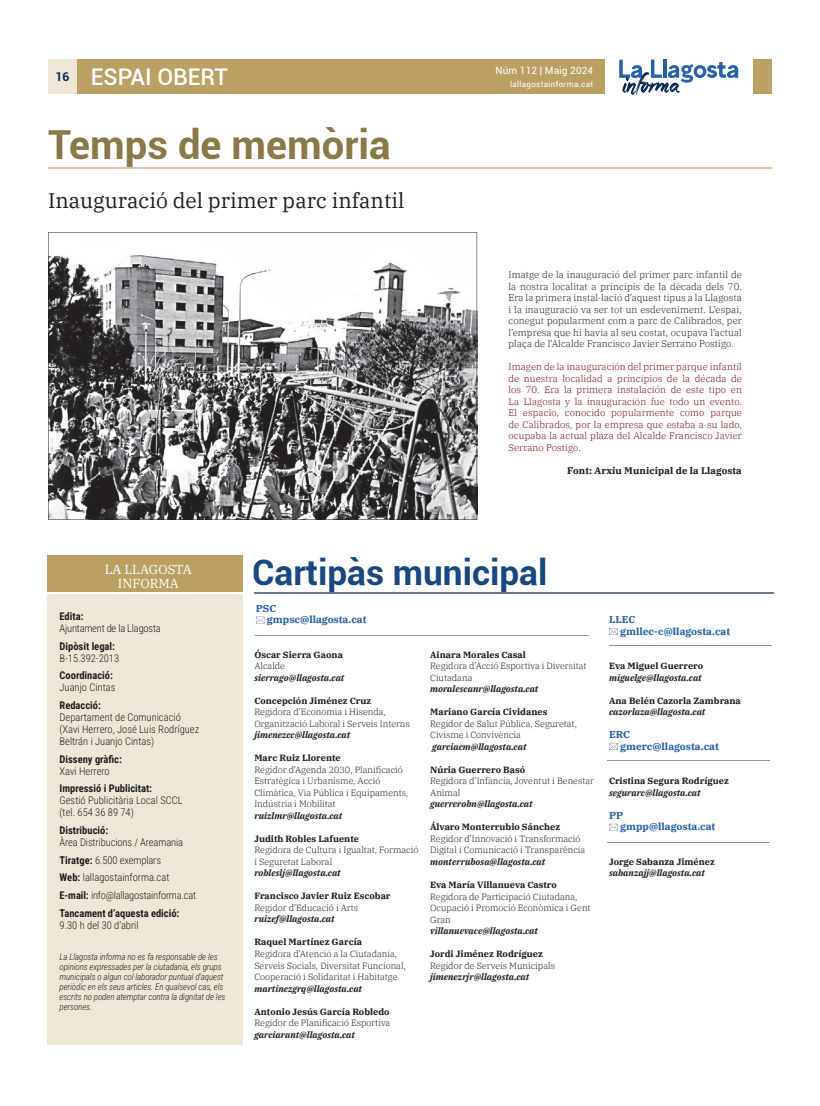
<style>
.page{position:relative;width:820px;height:1106px;background:#fff}
.page>*{position:absolute;margin:0;border:0;box-sizing:border-box;transform-origin:0 0}
.t1{font:700 40px "Roboto";color:#8a7947}
.t2{font:700 35px "Roboto";color:#19477f}
.t3{font:500 23px "Roboto";color:#fff}
.t4{font:21px "IBM Plex Serif";color:#231f20}
.t5{font:13px/14px "IBM Plex Serif";color:#fff;text-align:center}
.t6{font:300 10.5px/12px "Roboto Condensed";color:#231f20}
.t7{font:700 10.5px/12px "Roboto Condensed";color:#231f20}
.t8{font:300 10.5px/12px "Roboto Condensed";letter-spacing:-.02em;color:#231f20}
.t9{font:700 10px/11.5px "IBM Plex Serif";color:#2662a8}
.t10{font:10px "Roboto";letter-spacing:.01em;color:#fff}
.t11{font:300 9.5px/11.5px "IBM Plex Serif";letter-spacing:.01em;color:#231f20;text-align:justify}
.t12{font:300 9.5px/11.5px "IBM Plex Serif";letter-spacing:.01em;color:#7a0f1a;text-align:justify}
.t13{font:700 9.5px "IBM Plex Serif";letter-spacing:.01em;color:#231f20}
.t14{font:300 9px/11.5px "IBM Plex Serif";color:#231f20}
.t15{font:italic 300 9px/10px "Roboto Condensed";letter-spacing:-.01em;color:#231f20}
.t16{font:700 9px/11.5px "IBM Plex Serif";color:#231f20}
.t17{font:italic 700 9px/11.5px "IBM Plex Serif";color:#231f20}
.t18{font:8px "Roboto";letter-spacing:.04em;color:#fff}
.s1{font-weight:700}
.s2{font-weight:300}
.s3{font-style:normal}
.s4{font-weight:300;font-style:normal}
.s5{font-weight:700;font-style:italic}
.s6{font-style:italic}
</style>
<div class="page">
<svg style="left:256px;top:617px;width:8px;height:6px"></svg>
<div style="left:48px;top:593px;width:195px;height:451px;background:#eee7d6"></div>
<div style="left:48px;top:555px;width:195px;height:37px;background:#baa062"></div>
<hr style="left:254px;top:592px;width:519px;height:1px;background:#6a789c">
<svg style="left:609px;top:628px;width:8px;height:7px"></svg>
<svg style="left:609px;top:743px;width:8px;height:7px"></svg>
<svg style="left:609px;top:824px;width:8px;height:6px"></svg>
<hr style="left:255px;top:634px;width:333px;height:1px;background:#8c97b5">
<hr style="left:608px;top:645px;width:163px;height:1px;background:#8c97b5">
<hr style="left:606px;top:760px;width:163px;height:1px;background:#8c97b5">
<hr style="left:606px;top:842px;width:163px;height:1px;background:#8c97b5">
<div style="left:752px;top:60px;width:19px;height:34px;background:#baa062"></div>
<div style="left:77px;top:60px;width:527px;height:34px;background:#baa062"></div>
<div style="left:48px;top:60px;width:29px;height:34px;background:#eee7d6"></div>
<svg style="left:619px;top:60px;width:119px;height:36px"></svg>
<hr style="left:48px;top:167px;width:723px;height:1px;background:#d8c8a6">
<svg style="left:48px;top:232px;width:429px;height:288px"></svg>
<p class="t3" style="left:55px;top:61px;width:174px"><sup>16</sup> ESPAI OBERT</p>
<p class="t10" style="left:495px;top:63px;width:99px">Núm 112 | Maig 2024</p>
<p class="t18" style="left:510px;top:78px;width:84px">lallagostainforma.cat</p>
<p class="t1" style="left:48px;top:117px;width:344px">Temps de memòria</p>
<p class="t4" style="left:48px;top:184px;width:357px">Inauguració del primer parc infantil</p>
<p class="t11" style="left:508px;top:268px;width:235px">Imatge de la inauguració del primer parc infantil de la nostra localitat a principis de la dècada dels 70.<br>Era la primera instal·lació d’aquest tipus a la Llagosta i la inauguració va ser tot un esdeveniment. L’espai, conegut popularment com a parc de Calibrados, per l’empresa que hi havia al seu costat, ocupava l’actual plaça de l’Alcalde Francisco Javier Serrano Postigo.</p>
<p class="t12" style="left:508px;top:360px;width:235px">Imagen de la inauguración del primer parque infantil de nuestra localidad a principios de la década de los 70. Era la primera instalación de este tipo en La Llagosta y la inauguración fue todo un evento.<br>El espacio, conocido popularmente como parque de Calibrados, por la empresa que estaba a su lado, ocupaba la actual plaza del Alcalde Francisco Javier Serrano Postigo.</p>
<p class="t13" style="left:567px;top:463px;width:176px">Font: Arxiu Municipal de la Llagosta</p>
<p class="t5" style="left:105px;top:561px;width:89px">LA LLAGOSTA<br>INFORMA</p>
<p class="t2" style="left:252px;top:547px;width:296px">Cartipàs municipal</p>
<p class="t8" style="left:60px;top:610px;width:103px"><span class="s1">Edita:<br></span>Ajuntament de la Llagosta</p>
<p class="t7" style="left:60px;top:639px;width:61px">Dipòsit legal:<br><span class="s2">B-15.392-2013</span></p>
<p class="t7" style="left:60px;top:669px;width:57px">Coordinació:<br><span class="s2">Juanjo Cintas</span></p>
<p class="t6" style="left:60px;top:699px;width:141px"><span class="s1">Redacció:<br></span>Departament de Comunicació (Xavi Herrero, José Luis Rodríguez<br>Beltrán i Juanjo Cintas)</p>
<p class="t7" style="left:60px;top:752px;width:64px">Disseny gràfic:<br><span class="s2">Xavi Herrero</span></p>
<p class="t6" style="left:60px;top:782px;width:124px"><span class="s1">Impressió i Publicitat:<br></span>Gestió Publicitària Local SCCL (tel. 654 36 89 74)</p>
<p class="t6" style="left:60px;top:824px;width:125px"><span class="s1">Distribució:<br></span>Àrea Distribucions / Areamania</p>
<p class="t6" style="left:60px;top:850px;width:138px;line-height:17.7px"><span class="s1">Tiratge:</span> 6.500 exemplars<br><span class="s1">Web:</span> lallagostainforma.cat<br><span class="s1">E-mail:</span> info@lallagostainforma.cat<br><span class="s1">Tancament d’aquesta edició:</span></p>
<p class="t6" style="left:60px;top:918px;width:81px">9.30 h del 30 d’abril</p>
<p class="t15" style="left:60px;top:951px;width:167px">La Llagosta informa no es fa responsable de les opinions expressades per la ciutadania, els grups municipals o algun col·laborador puntual d’aquest periòdic en els seus articles. En qualsevol cas, els escrits no poden atemptar contra la dignitat de les persones.</p>
<p class="t9" style="left:267px;top:601px;width:101px;text-indent:-11px">PSC gmpsc@llagosta.cat</p>
<p class="t17" style="left:254px;top:648px;width:91px"><span class="s3">Óscar Sierra Gaona<br></span><span class="s4">Alcalde </span>sierrago@llagosta.cat</p>
<p class="t14" style="left:254px;top:694px;width:157px"><span class="s1">Concepción Jiménez Cruz<br></span>Regidora d’Economia i Hisenda,<br>Organització Laboral i Serveis Interns <span class="s5">jimenezcc@llagosta.cat</span></p>
<p class="t14" style="left:254px;top:751px;width:155px"><span class="s1">Marc Ruiz Llorente<br></span>Regidor d’Agenda 2030, Planificació<br>Estratègica i Urbanisme, Acció<br>Climàtica, Via Pública i Equipaments,<br>Indústria i Mobilitat <span class="s5">ruizlmr@llagosta.cat</span></p>
<p class="t14" style="left:254px;top:832px;width:165px"><span class="s1">Judith Robles Lafuente<br></span>Regidora de Cultura i Igualtat, Formació i Seguretat Laboral <span class="s5">robleslj@llagosta.cat</span></p>
<p class="t16" style="left:254px;top:889px;width:138px">Francisco Javier Ruiz Escobar<br><span class="s2">Regidor d’Educació i Arts </span><span class="s6">ruizef@llagosta.cat</span></p>
<p class="t14" style="left:254px;top:935px;width:153px"><span class="s1">Raquel Martínez García<br></span>Regidora d’Atenció a la Ciutadania, Serveis Socials, Diversitat Funcional, Cooperació i Solidaritat i Habitatge <span class="s5">martinezgrq@llagosta.cat</span></p>
<p class="t14" style="left:254px;top:1004px;width:137px;text-align:justify"><span class="s1">Antonio Jesús García Robledo </span>Regidor de Planificació Esportiva <span class="s5">garciarant@llagosta.cat</span></p>
<p class="t14" style="left:430px;top:648px;width:158px"><span class="s1">Ainara Morales Casal<br></span>Regidora d’Acció Esportiva i Diversitat<br>Ciutadana<br><span class="s5">moralescanr@llagosta.cat</span></p>
<p class="t14" style="left:430px;top:705px;width:148px"><span class="s1">Mariano García Cividanes<br></span>Regidor de Salut Pública, Seguretat,<br>Civisme i Convivència <span class="s5">garciacm@llagosta.cat</span></p>
<p class="t14" style="left:430px;top:763px;width:165px"><span class="s1">Núria Guerrero Basó<br></span>Regidora d’Infància, Joventut i Benestar<br>Animal<br><span class="s5">guerrerobn@llagosta.cat</span></p>
<p class="t14" style="left:430px;top:820px;width:157px"><span class="s1">Álvaro Monterrubio Sánchez </span>Regidor d’Innovació i Transformació Digital i Comunicació i Transparènci a <span class="s5">monterrubosa@llagosta.cat</span></p>
<p class="t14" style="left:430px;top:878px;width:162px"><span class="s1">Eva María Villanueva Castro<br></span>Regidora de Participació Ciutadana,<br>Ocupació i Promoció Econòmica i Gent<br>Gran<br><span class="s5">villanuevace@llagosta.cat</span></p>
<p class="t14" style="left:430px;top:947px;width:126px"><span class="s1">Jordi Jiménez Rodríguez<br></span>Regidor de Serveis Municipals <span class="s5">jimenezrjr@llagosta.cat</span></p>
<p class="t9" style="left:619px;top:613px;width:111px;text-indent:-11px">LLEC gmllec-c@llagosta.cat</p>
<p class="t17" style="left:609px;top:659px;width:96px"><span class="s3">Eva Miguel Guerrero </span>miguelge@llagosta.cat</p>
<p class="t16" style="left:609px;top:694px;width:133px">Ana Belén Cazorla Zambrana <span class="s6">cazorlaza@llagosta.cat</span></p>
<p class="t9" style="left:619px;top:728px;width:100px;text-indent:-11px">ERC gmerc@llagosta.cat</p>
<p class="t16" style="left:609px;top:774px;width:121px">Cristina Segura Rodríguez <span class="s6">segurarc@llagosta.cat</span></p>
<p class="t9" style="left:619px;top:808px;width:97px;text-indent:-11px">PP gmpp@llagosta.cat</p>
<p class="t17" style="left:609px;top:855px;width:107px"><span class="s3">Jorge Sabanza Jiménez </span>sabanzajj@llagosta.cat</p>
</div>
